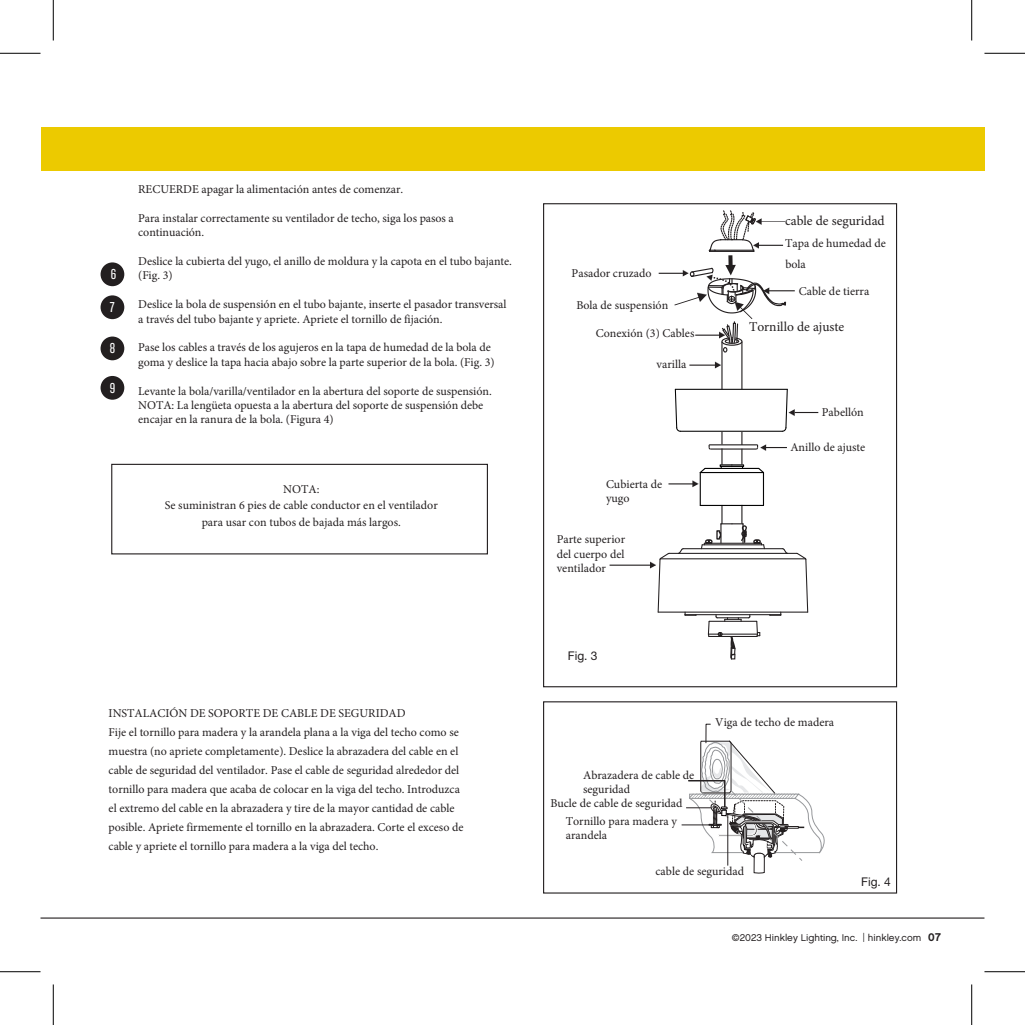
<style>
.page{position:relative;width:1025px;height:1025px;background:#fff}
.page>*{position:absolute;margin:0;border:0;box-sizing:border-box;transform-origin:0 0}
.t1{font:15px/33px "Knockout HTF28 Junior Featherwt";color:#fff}
.t2{font:13.5px "Minion Pro";color:#231f20}
.t3{font:12px/14.4px "Minion Pro";letter-spacing:-.005em;color:#231f20}
.t4{font:12px "Helvetica Neue LT Std";color:#231f20}
.t5{font:9.75px "Chalet London Nineteen Sixty";color:#231f20}
.s1{font-family:"Archer Pro";font-weight:500}
.s2{font-family:"Chalet New York Nineteen Sixty";font-size:11.25px}
</style>
<div class="page">
<hr style="left:41px;top:917px;width:943px;height:1px;background:#231f20">
<div style="left:40px;top:128px;width:944px;height:43px;background:#ecca00"></div>
<hr style="left:660px;top:558px;width:145px;height:1px;background:#231f20">
<hr style="left:717px;top:617px;width:31px;height:1px;background:#231f20">
<hr style="left:685px;top:614px;width:95px;height:1px;background:#231f20">
<hr style="left:722px;top:633px;width:35px;height:1px;background:#231f20">
<hr style="left:709px;top:636px;width:48px;height:1px;background:#231f20">
<hr style="left:709px;top:620px;width:47px;height:2px;background:#231f20">
<svg style="left:707px;top:614px;width:34px;height:46px"></svg>
<svg style="left:747px;top:614px;width:13px;height:22px"></svg>
<svg style="left:684px;top:612px;width:12px;height:3px"></svg>
<svg style="left:769px;top:612px;width:12px;height:3px"></svg>
<hr style="left:669px;top:553px;width:127px;height:1px;background:#231f20">
<svg style="left:677px;top:548px;width:7px;height:6px"></svg>
<hr style="left:683px;top:548px;width:99px;height:1px;background:#231f20">
<hr style="left:658px;top:611px;width:149px;height:1px;background:#231f20">
<svg style="left:781px;top:548px;width:7px;height:6px"></svg>
<svg style="left:795px;top:552px;width:13px;height:61px"></svg>
<hr style="left:680px;top:431px;width:102px;height:1px;background:#030303">
<hr style="left:675px;top:389px;width:112px;height:1px;background:#030303">
<svg style="left:674px;top:388px;width:7px;height:44px"></svg>
<svg style="left:700px;top:505px;width:65px;height:45px"></svg>
<hr style="left:741px;top:342px;width:1px;height:47px;background:#231f20">
<hr style="left:721px;top:342px;width:1px;height:47px;background:#231f20">
<svg style="left:668px;top:480px;width:30px;height:7px"></svg>
<svg style="left:650px;top:552px;width:20px;height:61px"></svg>
<hr style="left:609px;top:564px;width:42px;height:1px;background:#231f20">
<svg style="left:715px;top:362px;width:6px;height:6px"></svg>
<hr style="left:689px;top:364px;width:27px;height:2px;background:#231f20">
<svg style="left:728px;top:258px;width:4px;height:7px"></svg>
<div style="left:101px;top:262px;width:23px;height:24px;background:#231f20;border-radius:50%"></div>
<div style="left:101px;top:295px;width:23px;height:24px;background:#231f20;border-radius:50%"></div>
<div style="left:101px;top:336px;width:23px;height:24px;background:#231f20;border-radius:50%"></div>
<div style="left:101px;top:376px;width:23px;height:24px;background:#231f20;border-radius:50%"></div>
<div style="left:111px;top:464px;width:377px;height:90px;border:1px solid #231f20"></div>
<hr style="left:699px;top:472px;width:2px;height:33px;background:#030303">
<hr style="left:700px;top:505px;width:32px;height:1px;background:#030303">
<hr style="left:763px;top:472px;width:1px;height:33px;background:#030303">
<hr style="left:732px;top:505px;width:31px;height:1px;background:#030303">
<svg style="left:698px;top:388px;width:120px;height:86px"></svg>
<svg style="left:658px;top:265px;width:136px;height:87px"></svg>
<svg style="left:709px;top:210px;width:76px;height:48px"></svg>
<div style="left:543px;top:701px;width:354px;height:192px;border:1px solid #231f20"></div>
<svg style="left:682px;top:723px;width:146px;height:196px"></svg>
<hr style="left:0;top:53px;width:40px;height:1px;background:#000">
<hr style="left:984px;top:53px;width:41px;height:1px;background:#000">
<hr style="left:0;top:971px;width:40px;height:1px;background:#000">
<hr style="left:984px;top:971px;width:41px;height:1px;background:#000">
<hr style="left:53px;top:0;width:1px;height:41px;background:#000">
<hr style="left:53px;top:984px;width:1px;height:41px;background:#000">
<hr style="left:971px;top:0;width:1px;height:41px;background:#000">
<hr style="left:971px;top:984px;width:1px;height:41px;background:#000">
<p class="t1" style="left:110px;top:258px;width:8px">6<br>7</p>
<p class="t1" style="left:110px;top:332px;width:7px">8</p>
<p class="t1" style="left:110px;top:371px;width:7px">9</p>
<p class="t3" style="left:138px;top:182px;width:266px">RECUERDE apagar la alimentación antes de comenzar.</p>
<p class="t3" style="left:138px;top:211px;width:317px">Para instalar correctamente su ventilador de techo, siga los pasos a continuación.</p>
<p class="t3" style="left:138px;top:254px;width:375px">Deslice la cubierta del yugo, el anillo de moldura y la capota en el tubo bajante. (Fig. 3)</p>
<p class="t3" style="left:138px;top:297px;width:370px">Deslice la bola de suspensión en el tubo bajante, inserte el pasador transversal a través del tubo bajante y apriete. Apriete el tornillo de fijación.</p>
<p class="t3" style="left:138px;top:340px;width:358px">Pase los cables a través de los agujeros en la tapa de humedad de la bola de goma y deslice la tapa hacia abajo sobre la parte superior de la bola. (Fig. 3)</p>
<p class="t3" style="left:138px;top:383px;width:355px">Levante la bola/varilla/ventilador en la abertura del soporte de suspensión.<br>NOTA: La lengüeta opuesta a la abertura del soporte de suspensión debe encajar en la ranura de la bola. (Figura 4)</p>
<p class="t3" style="left:165px;top:481px;width:274px;line-height:16.5px;text-align:center">NOTA:<br>Se suministran 6 pies de cable conductor en el ventilador para usar con tubos de bajada más largos.</p>
<p class="t3" style="left:109px;top:704px;width:356px;line-height:18.9px">INSTALACIÓN DE SOPORTE DE CABLE DE SEGURIDAD<br>Fije el tornillo para madera y la arandela plana a la viga del techo como se muestra (no apriete completamente). Deslice la abrazadera del cable en el cable de seguridad del ventilador. Pase el cable de seguridad alrededor del tornillo para madera que acaba de colocar en la viga del techo. Introduzca el extremo del cable en la abrazadera y tire de la mayor cantidad de cable posible. Apriete firmemente el tornillo en la abrazadera. Corte el exceso de cable y apriete el tornillo para madera a la viga del techo.</p>
<p class="t3" style="left:571px;top:266px;width:81px">Pasador cruzado</p>
<p class="t3" style="left:576px;top:298px;width:93px">Bola de suspensión</p>
<p class="t3" style="left:595px;top:326px;width:100px">Conexión (3) Cables</p>
<p class="t3" style="left:656px;top:357px;width:31px">varilla</p>
<p class="t3" style="left:606px;top:477px;width:58px">Cubierta de yugo</p>
<p class="t3" style="left:556px;top:532px;width:70px;text-align:justify">Parte superior del cuerpo del ventilador</p>
<p class="t2" style="left:785px;top:211px;width:101px">cable de seguridad</p>
<p class="t3" style="left:785px;top:232px;width:102px;line-height:21.3px">Tapa de humedad de bola</p>
<p class="t3" style="left:798px;top:284px;width:72px">Cable de tierra</p>
<p class="t2" style="left:749px;top:317px;width:97px">Tornillo de ajuste</p>
<p class="t3" style="left:821px;top:405px;width:43px">Pabellón</p>
<p class="t3" style="left:790px;top:439px;width:77px">Anillo de ajuste</p>
<p class="t4" style="left:568px;top:649px;width:31px">Fig. 3</p>
<p class="t3" style="left:583px;top:767px;width:113px">Abrazadera de cable de</p>
<p class="t3" style="left:583px;top:782px;width:49px">seguridad</p>
<p class="t3" style="left:550px;top:796px;width:134px">Bucle de cable de seguridad</p>
<p class="t3" style="left:566px;top:814px;width:113px">Tornillo para madera y arandela</p>
<p class="t3" style="left:715px;top:715px;width:120px">Viga de techo de madera</p>
<p class="t3" style="left:655px;top:864px;width:90px">cable de seguridad</p>
<p class="t4" style="left:861px;top:874px;width:31px">Fig. 4</p>
<p class="t5" style="left:732px;top:931px;width:210px">©2023 Hinkley Lighting, Inc. <span class="s1">|</span> hinkley.com <span class="s2">07</span></p>
</div>
